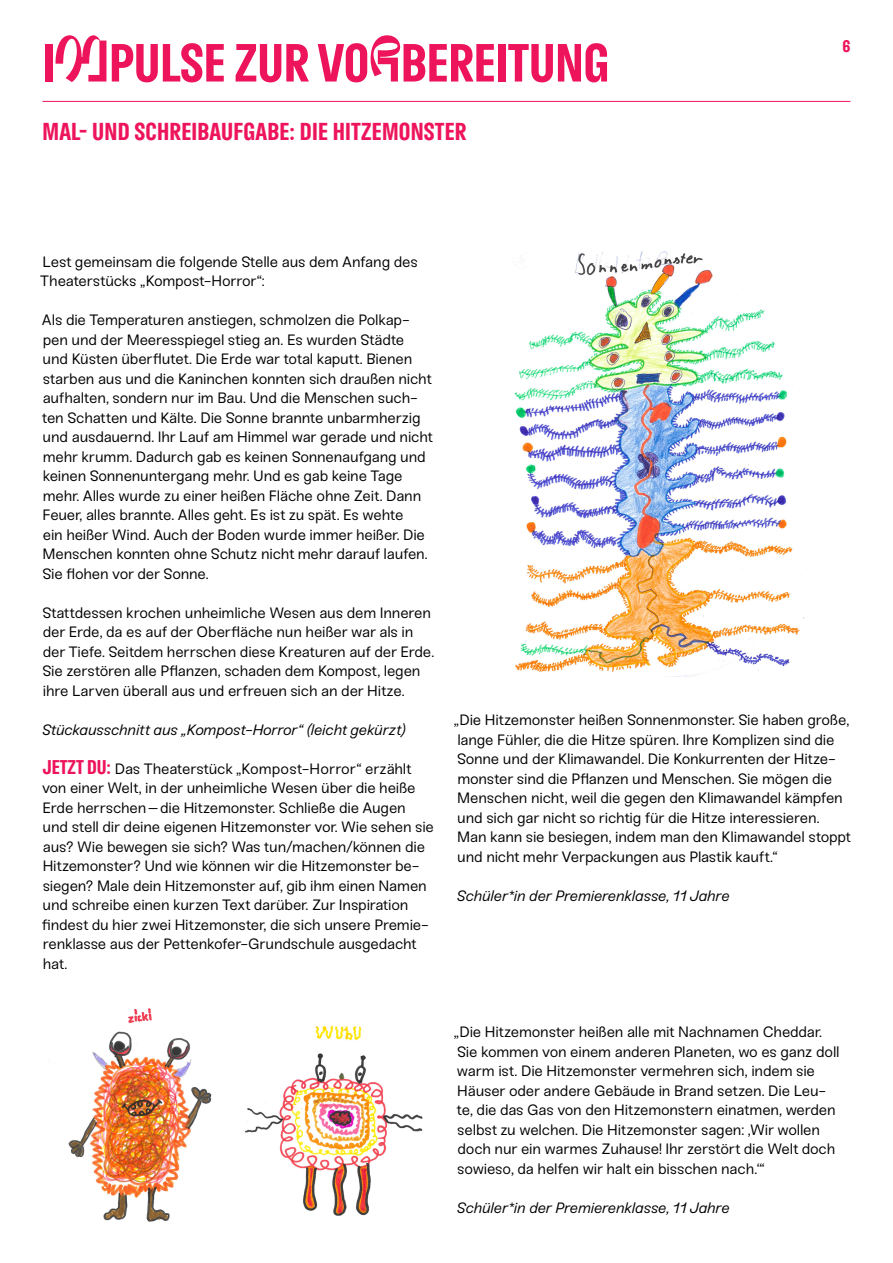
<style>
.page{position:relative;width:893px;height:1263px;background:#fff}
.page>*{position:absolute;margin:0;border:0;box-sizing:border-box;transform-origin:0 0}
.t1{font:52.5px "Parkaue Langulaire";color:#ed145b}
.t2{font:24px "Parkaue Langulaire";letter-spacing:.01em;color:#ed145b}
.t3{font:16.5px "Parkaue Langulaire";color:#ed145b}
.t4{font:15px/19.5px "Sneak";letter-spacing:-.015em;color:#000}
.t5{font:italic 15px "Sneak";letter-spacing:-.015em;color:#000}
.s1{font-family:"Parkaue Langulaire";font-size:19.5px;color:#ed145b}
</style>
<div class="page">
<hr style="left:43px;top:101px;width:807px;height:1px;background:#ed145b">
<img style="left:514px;top:251px;width:290px;height:425px">
<img style="left:49px;top:1008px;width:163px;height:214px">
<img style="left:245px;top:1025px;width:178px;height:191px">
<h1 class="t1" style="left:43px;top:29px;width:91px">IMPULSE</h1>
<h1 class="t1" style="left:235px;top:29px;width:190px">ZUR VORBERE</h1>
<h1 class="t1" style="left:495px;top:29px;width:39px">ITUNG</h1>
<h2 class="t2" style="left:43px;top:116px;width:63px">MAL- UND</h2>
<h2 class="t2" style="left:134px;top:116px;width:76px">SCHREIBAUFGABE</h2>
<h2 class="t2" style="left:290px;top:116px;width:75px">: DIE HITZEMONSTER</h2>
<p class="t3" style="left:842px;top:36px;width:9px">6</p>
<p class="t4" style="left:40px;top:252px;width:379px">Lest gemeinsam die folgende Stelle aus dem Anfang des<br>Theaterstücks „Kompost-Horror“:</p>
<p class="t4" style="left:42px;top:311px;width:393px">Als die Temperaturen anstiegen, schmolzen die Polkap&shy;pen und der Meeresspiegel stieg an. Es wurden Städte<br>und Küsten überflutet. Die Erde war total kaputt. Bienen starben aus und die Kaninchen konnten sich draußen nicht aufhalten, sondern nur im Bau. Und die Menschen such&shy;ten Schatten und Kälte. Die Sonne brannte unbarmherzig und ausdauernd. Ihr Lauf am Himmel war gerade und nicht mehr krumm. Dadurch gab es keinen Sonnenaufgang und keinen Sonnenuntergang mehr. Und es gab keine Tage mehr. Alles wurde zu einer heißen Fläche ohne Zeit. Dann Feuer, alles brannte. Alles geht. Es ist zu spät. Es wehte<br>ein heißer Wind. Auch der Boden wurde immer heißer. Die Menschen konnten ohne Schutz nicht mehr darauf laufen.<br>Sie flohen vor der Sonne.</p>
<p class="t4" style="left:43px;top:603px;width:393px">Stattdessen krochen unheimliche Wesen aus dem Inneren der Erde, da es auf der Oberfläche nun heißer war als in der Tiefe. Seitdem herrschen diese Kreaturen auf der Erde.<br>Sie zerstören alle Pflanzen, schaden dem Kompost, legen ihre Larven überall aus und erfreuen sich an der Hitze.</p>
<p class="t5" style="left:42px;top:721px;width:365px">Stückausschnitt aus „Kompost-Horror“ (leicht gekürzt)</p>
<p class="t4" style="left:42px;top:759px;width:394px"><span class="s1">JETZT DU:</span> Das Theaterstück „Kompost-Horror“ erzählt von einer Welt, in der unheimliche Wesen über die heiße Erde herrschen–die Hitzemonster. Schließe die Augen und stell dir deine eigenen Hitzemonster vor. Wie sehen sie aus? Wie bewegen sie sich? Was tun/machen/können die Hitzemonster? Und wie können wir die Hitzemonster be&shy;siegen? Male dein Hitzemonster auf, gib ihm einen Namen und schreibe einen kurzen Text darüber. Zur Inspiration findest du hier zwei Hitzemonster, die sich unsere Premie&shy;renklasse aus der Pettenkofer-Grundschule ausgedacht hat.</p>
<p class="t4" style="left:454px;top:710px;width:399px">„Die Hitzemonster heißen Sonnenmonster. Sie haben große, lange Fühler, die die Hitze spüren. Ihre Komplizen sind die Sonne und der Klimawandel. Die Konkurrenten der Hitze&shy;monster sind die Pflanzen und Menschen. Sie mögen die Menschen nicht, weil die gegen den Klimawandel kämpfen und sich gar nicht so richtig für die Hitze interessieren.<br>Man kann sie besiegen, indem man den Klimawandel stoppt und nicht mehr Verpackungen aus Plastik kauft.“</p>
<p class="t5" style="left:457px;top:886px;width:274px">Schüler*in der Premierenklasse, 11 Jahre</p>
<p class="t4" style="left:454px;top:1022px;width:387px">„Die Hitzemonster heißen alle mit Nachnamen Cheddar.<br>Sie kommen von einem anderen Planeten, wo es ganz doll warm ist. Die Hitzemonster vermehren sich, indem sie Häuser oder andere Gebäude in Brand setzen. Die Leu&shy;te, die das Gas von den Hitzemonstern einatmen, werden selbst zu welchen. Die Hitzemonster sagen: ‚Wir wollen doch nur ein warmes Zuhause! Ihr zerstört die Welt doch sowieso, da helfen wir halt ein bisschen nach.‘“</p>
<p class="t5" style="left:457px;top:1198px;width:274px">Schüler*in der Premierenklasse, 11 Jahre</p>
</div>
